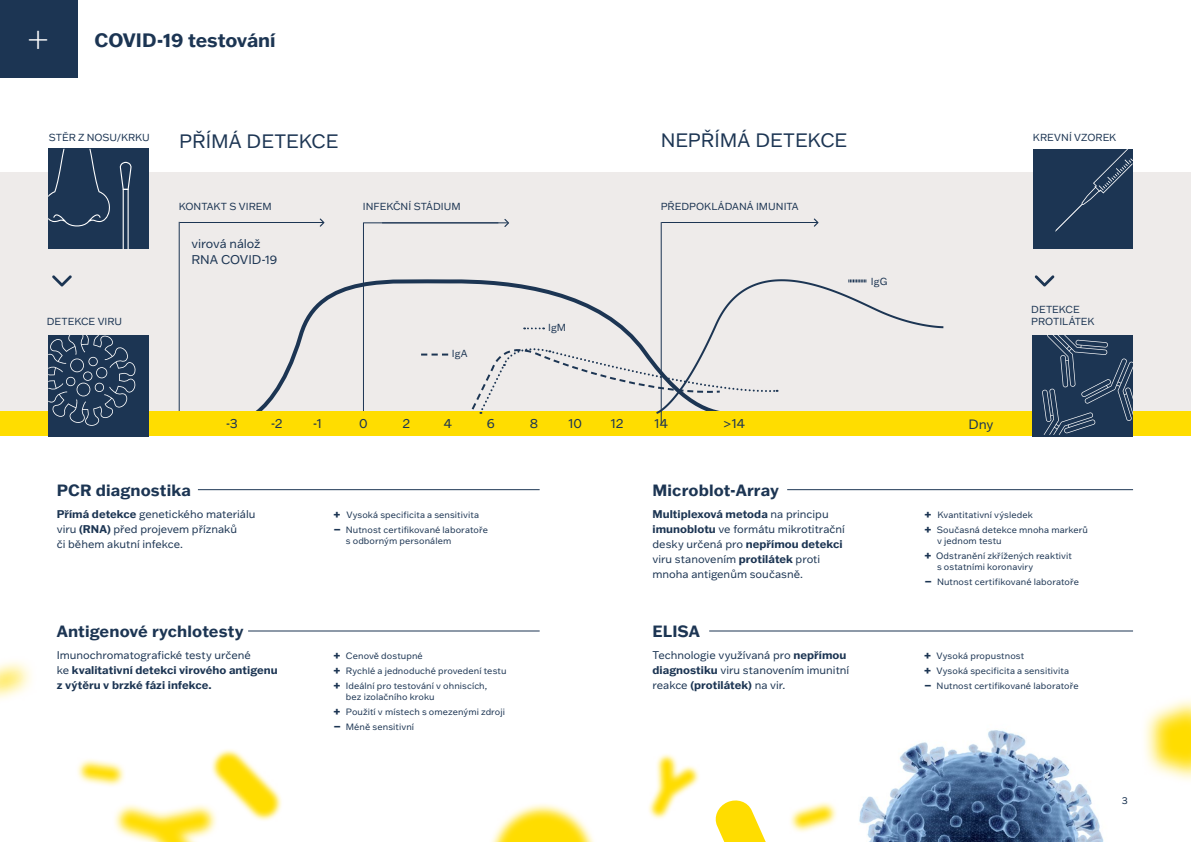
<style>
.page{position:relative;width:1191px;height:842px;background:#fff}
.page>*{position:absolute;margin:0;border:0;box-sizing:border-box;transform-origin:0 0}
.t1{font:300 expanded 35px "Franklin Gothic ATF";color:#fff}
.t2{font:19px "Franklin Gothic ATF";color:#1c3553}
.t3{font:700 19px "Franklin Gothic ATF";letter-spacing:-.005em;color:#1c3553}
.t4{font:700 16px "Franklin Gothic ATF";letter-spacing:.01em;color:#1c3553}
.t5{font:13.3px "Franklin Gothic ATF";letter-spacing:-.025em;color:#1c3553}
.t6{font:12.4px/15.7px "Franklin Gothic ATF";letter-spacing:-.005em;color:#1c3553}
.t7{font:11px/15px "Franklin Gothic ATF";color:#1c3553}
.t8{font:700 11px/15px "Franklin Gothic ATF";letter-spacing:.005em;color:#1c3553}
.t9{font:10px/12px "Franklin Gothic ATF";letter-spacing:.005em;color:#1c3553}
.t10{font:9px/15px "Franklin Gothic ATF";letter-spacing:.01em;color:#1c3553}
.s1{font-weight:700}
.s2{font-weight:400}
.s3{font-weight:900;font-size:11px}
</style>
<div class="page">
<svg style="left:0;top:661px;width:31px;height:38px"></svg>
<svg style="left:0;top:671px;width:23px;height:18px"></svg>
<div style="left:0;top:172px;width:1191px;height:264px;background:#eeebea"></div>
<hr style="left:179px;top:222px;width:1px;height:214px;background:#1c3553">
<svg style="left:247px;top:268px;width:415px;height:144px"></svg>
<svg style="left:320px;top:218px;width:4px;height:9px"></svg>
<svg style="left:421px;top:354px;width:27px;height:2px"></svg>
<hr style="left:179px;top:222px;width:144px;height:1px;background:#1c3553">
<hr style="left:363px;top:222px;width:1px;height:207px;background:#1c3553">
<svg style="left:504px;top:219px;width:5px;height:8px"></svg>
<hr style="left:364px;top:222px;width:144px;height:1px;background:#1c3553">
<div style="left:0;top:412px;width:1191px;height:24px;background:#fd0"></div>
<div style="left:48px;top:149px;width:100px;height:100px;background:#1c3553"></div>
<svg style="left:120px;top:162px;width:12px;height:87px"></svg>
<svg style="left:48px;top:149px;width:62px;height:77px"></svg>
<svg style="left:52px;top:275px;width:20px;height:12px"></svg>
<hr style="left:198px;top:489px;width:341px;height:1px;background:#1c3553">
<hr style="left:248px;top:630px;width:291px;height:1px;background:#1c3553">
<div style="left:0;top:0;width:78px;height:78px;background:#1c3553"></div>
<svg style="left:77px;top:762px;width:5px;height:18px"></svg>
<svg style="left:220px;top:749px;width:62px;height:64px"></svg>
<svg style="left:82px;top:752px;width:196px;height:90px"></svg>
<svg style="left:491px;top:804px;width:103px;height:38px"></svg>
<svg style="left:496px;top:811px;width:93px;height:31px;background:#ffe751"></svg>
<div style="left:48px;top:335px;width:101px;height:101px;background:#1c3553"></div>
<svg style="left:48px;top:335px;width:88px;height:91px"></svg>
<svg style="left:466px;top:279px;width:477px;height:140px"></svg>
<hr style="left:660px;top:222px;width:1px;height:202px;background:#1c3553">
<svg style="left:813px;top:218px;width:5px;height:9px"></svg>
<hr style="left:661px;top:222px;width:156px;height:1px;background:#1c3553">
<img style="left:859px;top:730px;width:245px;height:112px">
<div style="left:1032px;top:149px;width:100px;height:100px;background:#1c3553"></div>
<svg style="left:1055px;top:149px;width:78px;height:83px"></svg>
<svg style="left:1034px;top:275px;width:20px;height:12px"></svg>
<div style="left:1032px;top:335px;width:101px;height:101px;background:#1c3553"></div>
<svg style="left:1042px;top:334px;width:91px;height:101px"></svg>
<hr style="left:709px;top:630px;width:424px;height:1px;background:#1c3553">
<hr style="left:787px;top:489px;width:346px;height:1px;background:#1c3553">
<svg style="left:649px;top:754px;width:50px;height:65px"></svg>
<svg style="left:652px;top:758px;width:43px;height:57px"></svg>
<svg style="left:1144px;top:699px;width:47px;height:81px"></svg>
<svg style="left:1156px;top:709px;width:35px;height:62px;background:#ffe64c"></svg>
<svg style="left:790px;top:802px;width:47px;height:30px"></svg>
<svg style="left:794px;top:806px;width:38px;height:21px"></svg>
<svg style="left:715px;top:800px;width:51px;height:42px"></svg>
<h1 class="t1" style="left:29px;top:15px;width:20px">+</h1>
<h2 class="t3" style="left:94px;top:27px;width:183px">COVID-19 testování</h2>
<p class="t9" style="left:49px;top:131px;width:102px">STĚR Z NOSU/KRKU</p>
<p class="t9" style="left:47px;top:315px;width:77px">DETEKCE VIRU</p>
<h2 class="t2" style="left:179px;top:128px;width:161px">PŘÍMÁ DETEKCE</h2>
<p class="t9" style="left:179px;top:200px;width:95px">KONTAKT S VIREM</p>
<p class="t9" style="left:363px;top:200px;width:99px">INFEKČNÍ STÁDIUM</p>
<h3 class="t6" style="left:191px;top:236px;width:88px">virová nálož<br>RNA COVID-19</h3>
<p class="t9" style="left:452px;top:347px;width:17px">IgA</p>
<p class="t9" style="left:548px;top:321px;width:19px">IgM</p>
<h3 class="t5" style="left:226px;top:415px;width:13px">-3</h3>
<h3 class="t5" style="left:271px;top:415px;width:13px">-2</h3>
<h3 class="t5" style="left:313px;top:415px;width:11px">-1</h3>
<h3 class="t5" style="left:359px;top:415px;width:10px">0</h3>
<h3 class="t5" style="left:402px;top:415px;width:9px">2</h3>
<h3 class="t5" style="left:444px;top:415px;width:10px">4</h3>
<h3 class="t5" style="left:487px;top:415px;width:10px">6</h3>
<h3 class="t5" style="left:530px;top:415px;width:10px">8</h3>
<h3 class="t5" style="left:568px;top:415px;width:15px">10</h3>
<h3 class="t4" style="left:57px;top:479px;width:136px">PCR diagnostika</h3>
<p class="t7" style="left:57px;top:506px;width:200px"><span class="s1">Přímá detekce</span> genetického materiálu viru <span class="s1">(RNA)</span> před projevem příznaků<br>či během akutní infekce.</p>
<h3 class="t4" style="left:57px;top:620px;width:188px">Antigenové rychlotesty</h3>
<p class="t8" style="left:57px;top:647px;width:223px"><span class="s2">Imunochromatografické testy určené<br>ke</span> kvalitativní detekci virového antigenu z výtěru v brzké fázi infekce.</p>
<p class="t10" style="left:334px;top:507px;width:147px"><span class="s3">+</span> Vysoká specificita a sensitivita</p>
<p class="t10" style="left:346px;top:524px;width:144px;line-height:11px;text-indent:-12px"><span class="s3">–</span> Nutnost certifikované laboratoře s odborným personálem</p>
<p class="t10" style="left:334px;top:648px;width:174px"><span class="s3">+</span> Cenově dostupné<br><span class="s3">+</span> Rychlé a jednoduché provedení testu <span class="s3">+</span> Ideální pro testování v ohniscích,</p>
<p class="t10" style="left:334px;top:689px;width:173px;text-indent:12px">bez izolačního kroku<br><span class="s3">+</span> Použití v místech s omezenými zdroji</p>
<p class="t10" style="left:334px;top:719px;width:82px"><span class="s3">–</span> Méně sensitivní</p>
<h2 class="t2" style="left:660px;top:127px;width:188px">NEPŘÍMÁ DETEKCE</h2>
<p class="t9" style="left:1033px;top:131px;width:85px">KREVNÍ VZOREK</p>
<p class="t9" style="left:660px;top:200px;width:139px">PŘEDPOKLÁDANÁ IMUNITA</p>
<p class="t9" style="left:871px;top:275px;width:18px">IgG</p>
<h3 class="t5" style="left:611px;top:415px;width:14px">12</h3>
<h3 class="t5" style="left:654px;top:415px;width:15px">14</h3>
<h3 class="t5" style="left:724px;top:415px;width:23px">&gt;14</h3>
<h3 class="t5" style="left:968px;top:415px;width:26px">Dny</h3>
<p class="t9" style="left:1031px;top:303px;width:65px">DETEKCE<br>PROTILÁTEK</p>
<h3 class="t4" style="left:652px;top:479px;width:128px">Microblot-Array</h3>
<p class="t7" style="left:652px;top:506px;width:194px"><span class="s1">Multiplexová metoda</span> na principu <span class="s1">imunoblotu</span> ve formátu mikrotitrační desky určená pro <span class="s1">nepřímou detekci </span>viru stanovením <span class="s1">protilátek</span> proti mnoha antigenům současně.</p>
<p class="t10" style="left:924px;top:507px;width:165px"><span class="s3">+</span> Kvantitativní výsledek<br><span class="s3">+</span> Současná detekce mnoha markerů</p>
<p class="t10" style="left:924px;top:533px;width:149px;text-indent:12px">v jednom testu<br><span class="s3">+</span> Odstranění zkřížených reaktivit</p>
<p class="t10" style="left:937px;top:559px;width:98px">s ostatními koronaviry</p>
<p class="t10" style="left:924px;top:574px;width:156px"><span class="s3">–</span> Nutnost certifikované laboratoře</p>
<h3 class="t4" style="left:652px;top:620px;width:49px">ELISA</h3>
<p class="t7" style="left:652px;top:647px;width:198px">Technologie využívaná pro <span class="s1">nepřímou diagnostiku</span> viru stanovením imunitní reakce <span class="s1">(protilátek)</span> na vir.</p>
<p class="t10" style="left:924px;top:648px;width:146px"><span class="s3">+</span> Vysoká propustnost<br><span class="s3">+</span> Vysoká specificita a sensitivita</p>
<p class="t10" style="left:924px;top:678px;width:156px"><span class="s3">–</span> Nutnost certifikované laboratoře</p>
<p class="t9" style="left:1121px;top:794px;width:7px">3</p>
</div>
